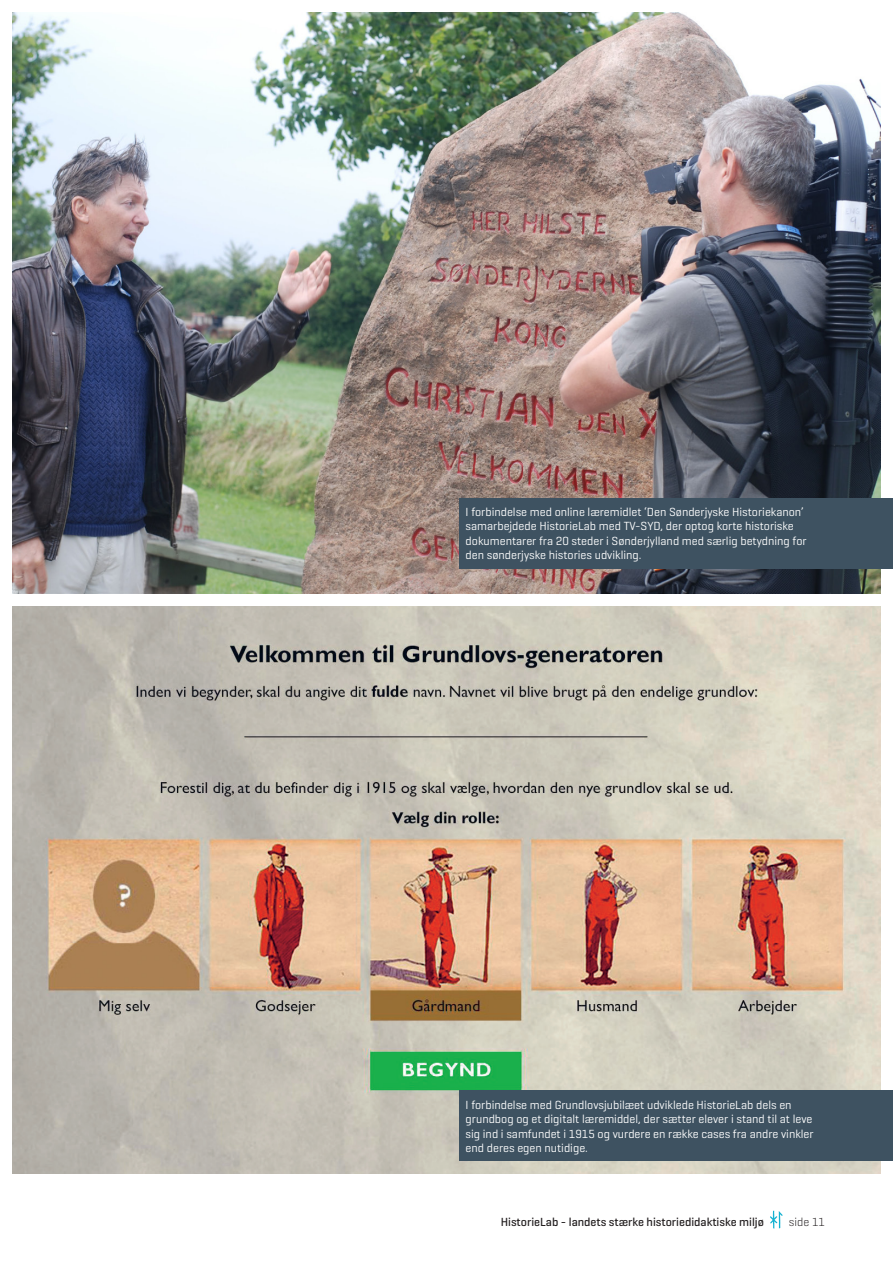
<style>
.page{position:relative;width:893px;height:1263px;background:#fff}
.page>*{position:absolute;margin:0;border:0;box-sizing:border-box;transform-origin:0 0}
.t1{font:12px/14.4px "Geogrotesque";color:#fff}
.t2{font:500 12px "Geogrotesque";color:#231f20}
.t3{font:300 12px "Geogrotesque";color:#231f20}
</style>
<div class="page">
<svg style="left:770px;top:1210px;width:13px;height:18px"></svg>
<img style="left:13px;top:13px;width:867px;height:580px">
<img style="left:13px;top:606px;width:867px;height:567px">
<div style="left:459px;top:498px;width:434px;height:70px;background:#3e5261"></div>
<div style="left:459px;top:1091px;width:434px;height:70px;background:#3e5261"></div>
<p class="t1" style="left:466px;top:504px;width:342px">I forbindelse med online læremidlet ‘Den Sønderjyske Historiekanon’ samarbejdede HistorieLab med TV-SYD, der optog korte historiske dokumentarer fra 20 steder i Sønderjylland med særlig betydning for den sønderjyske histories udvikling.</p>
<p class="t1" style="left:466px;top:1097px;width:327px">I forbindelse med Grundlovsjubilæet udviklede HistorieLab dels en</p>
<p class="t1" style="left:466px;top:1111px;width:348px">grundbog og et digitalt læremiddel, der sætter elever i stand til at leve</p>
<p class="t1" style="left:466px;top:1126px;width:350px">sig ind i samfundet i 1915 og vurdere en række cases fra andre vinkler</p>
<p class="t1" style="left:466px;top:1140px;width:124px">end deres egen nutidige.</p>
<p class="t2" style="left:501px;top:1214px;width:265px">HistorieLab - landets stærke historiedidaktiske miljø</p>
<p class="t3" style="left:789px;top:1214px;width:37px">side 11</p>
</div>
